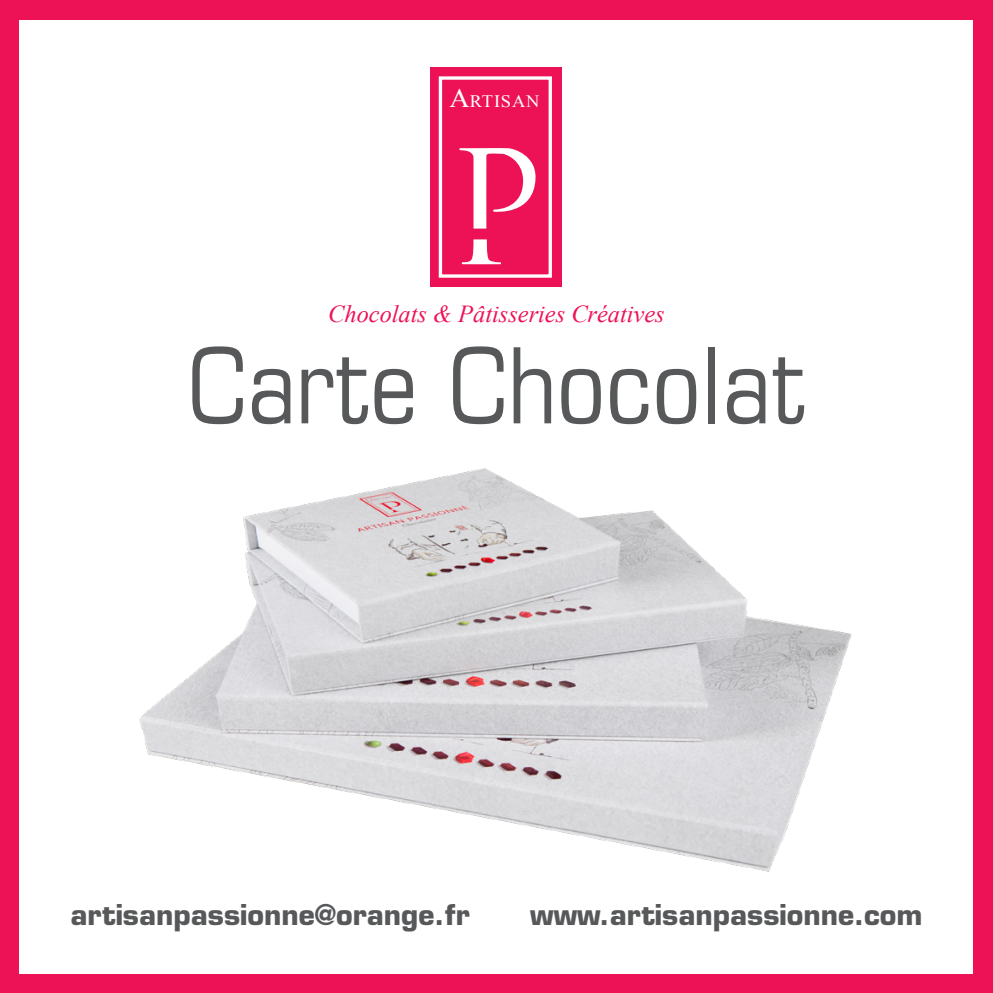
<style>
.page{position:relative;width:993px;height:993px;background:#fff}
.page>*{position:absolute;margin:0;border:0;box-sizing:border-box;transform-origin:0 0}
.t1{font:condensed 105px "Eurostile";color:#57585a}
.t2{font:700 28px "Eurostile";color:#57585a}
.t3{font:italic 24.5px "Times New Roman";color:#ed1255}
.t4{font:17.5px "Times New Roman";letter-spacing:.045em;color:#fff;scale:1.06 1}
.s1{font-size:26.6px}
</style>
<div class="page">
<div style="left:0;top:0;width:992px;height:992px;background:#ed1255"></div>
<div style="left:20px;top:20px;width:952px;height:952px;background:#fff"></div>
<div style="left:429px;top:68px;width:132px;height:219px;background:#ed1255"></div>
<div style="left:438px;top:76px;width:113px;height:201px;border:3px solid #fff"></div>
<svg style="left:459px;top:148px;width:77px;height:80px"></svg>
<svg style="left:461px;top:239px;width:40px;height:25px"></svg>
<img style="left:139px;top:468px;width:713px;height:404px">
<p class="t4" style="left:449px;top:89px;width:86px"><span class="s1">A</span>RTISAN</p>
<p class="t3" style="left:328px;top:297px;width:338px">Chocolats &amp; Pâtisseries Créatives</p>
<p class="t1" style="left:187px;top:323px;width:620px">Carte Chocolat</p>
<p class="t2" style="left:70px;top:896px;width:400px">artisanpassionne@orange.fr</p>
<p class="t2" style="left:530px;top:896px;width:393px">www.artisanpassionne.com</p>
</div>
